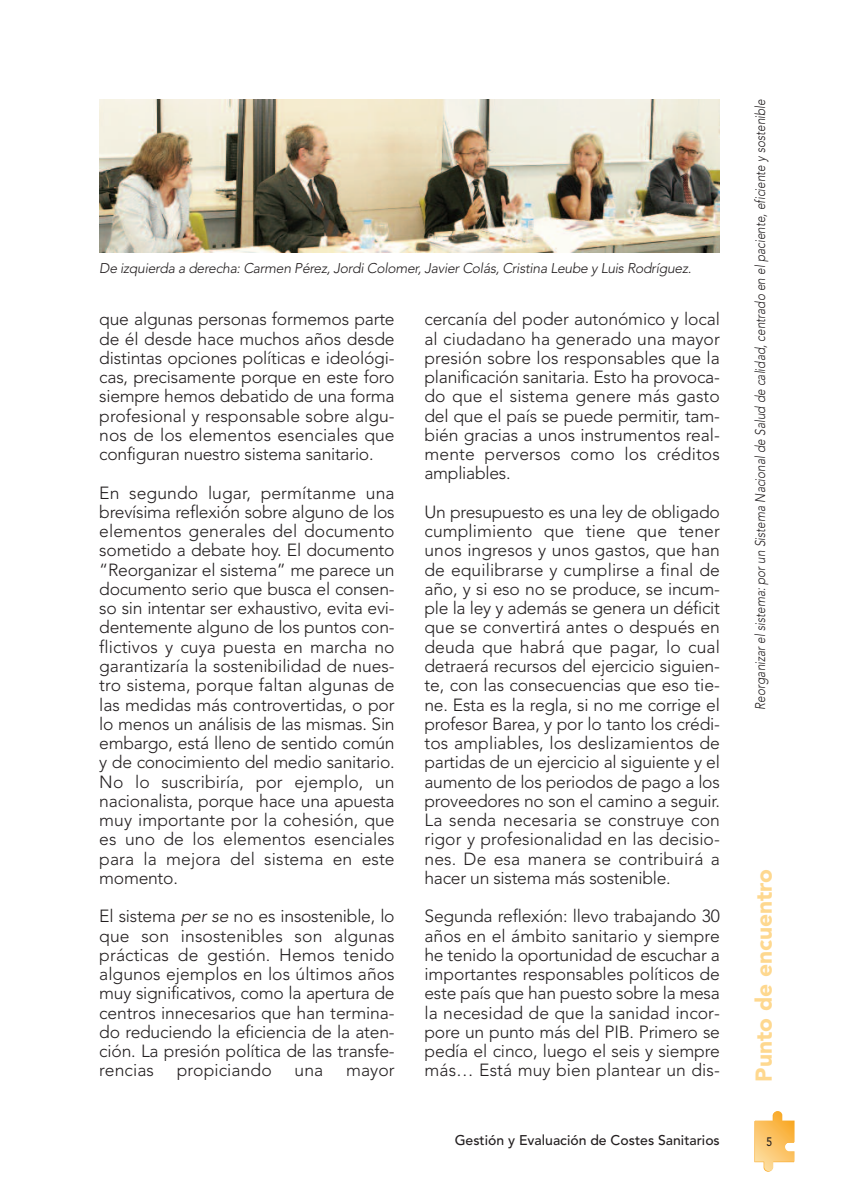
<style>
.page{position:relative;width:844px;height:1191px;background:#fff}
.page>*{position:absolute;margin:0;border:0;box-sizing:border-box;transform-origin:0 0}
.t1{font:900 22.75px "Avenir";color:#fed88f}
.t2{font:300 17.5px/19.2px "Avenir";letter-spacing:-.005em;color:#231f20;text-align:justify}
.t3{font:italic 300 14px "Avenir";color:#231f20;scale:.85 1}
.t4{font:italic 300 14px "Avenir";letter-spacing:-.02em;color:#231f20}
.t5{font:500 14px "Avenir";color:#231f20}
.t6{font:500 12.25px "Avenir";color:#231f20;scale:.85 1}
.s1{font-style:italic}
</style>
<div class="page">
<svg style="left:754px;top:1111px;width:40px;height:60px"></svg>
<img style="left:99px;top:99px;width:620px;height:153px">
<p class="t4" style="left:99px;top:262px;width:593px">De izquierda a derecha: Carmen Pérez, Jordi Colomer, Javier Colás, Cristina Leube y Luis Rodríguez.</p>
<p class="t2" style="left:99px;top:311px;width:297px">que algunas personas formemos parte de él desde hace muchos años desde distintas opciones políticas e ideológi&shy;cas, precisamente porque en este foro siempre hemos debatido de una forma profesional y responsable sobre algu&shy;nos de los elementos esenciales que configuran nuestro sistema sanitario.</p>
<p class="t2" style="left:99px;top:484px;width:297px">En segundo lugar, permítanme una brevísima reflexión sobre alguno de los elementos generales del documento sometido a debate hoy. El documento “Reorganizar el sistema” me parece un documento serio que busca el consen&shy;so sin intentar ser exhaustivo, evita evi&shy;dentemente alguno de los puntos con&shy;flictivos y cuya puesta en marcha no garantizaría la sostenibilidad de nues&shy;tro sistema, porque faltan algunas de las medidas más controvertidas, o por lo menos un análisis de las mismas. Sin embargo, está lleno de sentido común y de conocimiento del medio sanitario.<br>No lo suscribiría, por ejemplo, un nacionalista, porque hace una apuesta muy importante por la cohesión, que es uno de los elementos esenciales para la mejora del sistema en este momento.</p>
<p class="t2" style="left:99px;top:908px;width:297px">El sistema <span class="s1">per se</span> no es insostenible, lo que son insostenibles son algunas prácticas de gestión. Hemos tenido algunos ejemplos en los últimos años muy significativos, como la apertura de centros innecesarios que han termina&shy;do reduciendo la eficiencia de la aten&shy;ción. La presión política de las transfe&shy;rencias</p>
<p class="t2" style="left:177px;top:1062px;width:96px">propiciando</p>
<p class="t2" style="left:294px;top:1062px;width:30px">una</p>
<p class="t2" style="left:346px;top:1062px;width:50px">mayor</p>
<p class="t2" style="left:424px;top:311px;width:297px">cercanía del poder autonómico y local al ciudadano ha generado una mayor presión sobre los responsables que la planificación sanitaria. Esto ha provoca&shy;do que el sistema genere más gasto del que el país se puede permitir, tam&shy;bién gracias a unos instrumentos real&shy;mente perversos como los créditos ampliables.</p>
<p class="t2" style="left:424px;top:504px;width:297px">Un presupuesto es una ley de obligado cumplimiento que tiene que tener unos ingresos y unos gastos, que han de equilibrarse y cumplirse a final de año, y si eso no se produce, se incum&shy;ple la ley y además se genera un déficit que se convertirá antes o después en deuda que habrá que pagar, lo cual detraerá recursos del ejercicio siguien&shy;te, con las consecuencias que eso tie&shy;ne. Esta es la regla, si no me corrige el profesor Barea, y por lo tanto los crédi&shy;tos ampliables, los deslizamientos de partidas de un ejercicio al siguiente y el aumento de los periodos de pago a los proveedores no son el camino a seguir.<br>La senda necesaria se construye con rigor y profesionalidad en las decisio&shy;nes. De esa manera se contribuirá a hacer un sistema más sostenible.</p>
<p class="t2" style="left:424px;top:908px;width:297px">Segunda reflexión: llevo trabajando 30 años en el ámbito sanitario y siempre he tenido la oportunidad de escuchar a importantes responsables políticos de este país que han puesto sobre la mesa la necesidad de que la sanidad incor&shy;pore un punto más del PIB. Primero se pedía el cinco, luego el seis y siempre más… Está muy bien plantear un dis-</p>
<p class="t3" style="left:754px;top:709px;width:719px;rotate:-90deg">Reorganizar el sistema: por un Sistema Nacional de Salud de calidad, centrado en el paciente, eficiente y sostenible</p>
<h1 class="t1" style="left:754px;top:1081px;width:214px;rotate:-90deg">Punto de encuentro</h1>
<p class="t5" style="left:454px;top:1134px;width:266px">Gestión y Evaluación de Costes Sanitarios</p>
<p class="t6" style="left:766px;top:1136px;width:8px">5</p>
</div>
